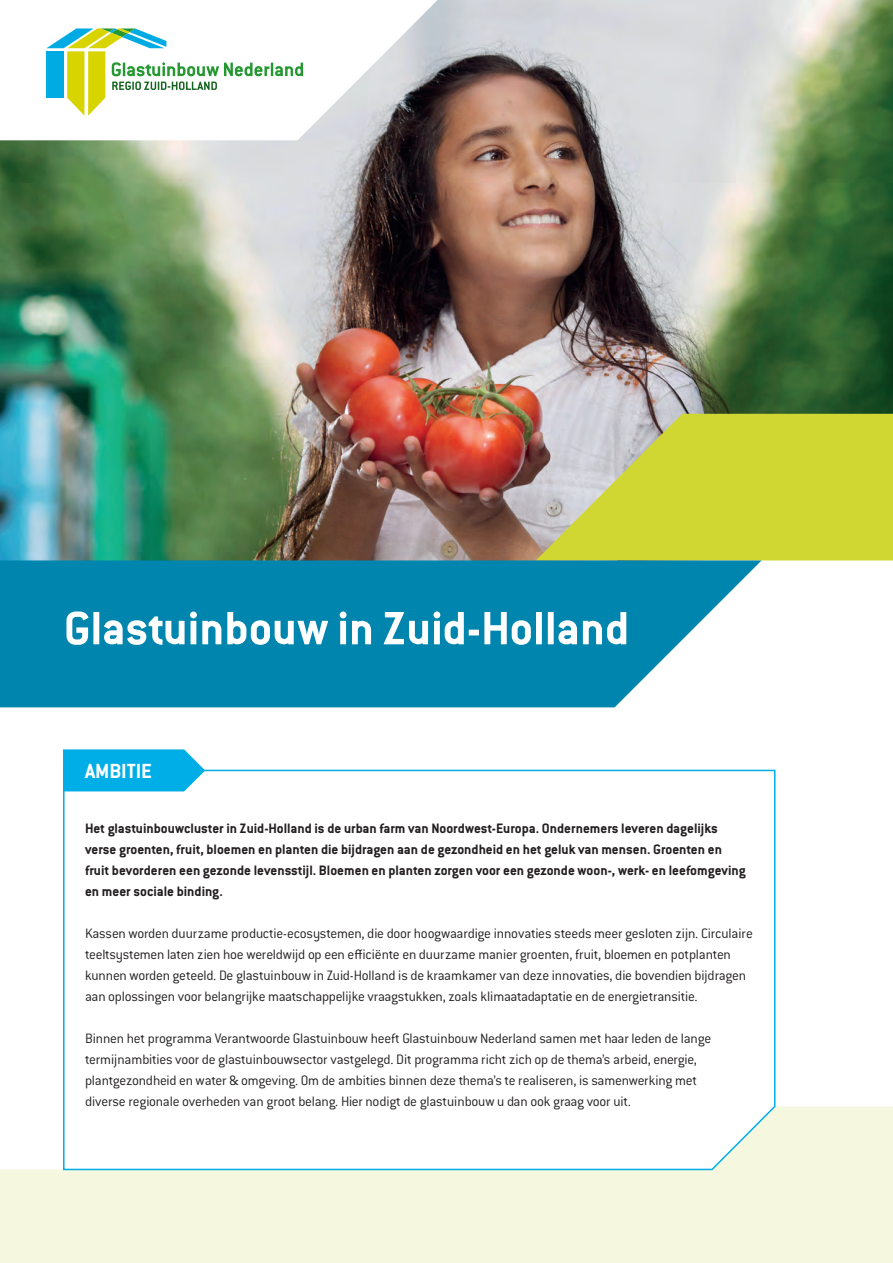
<style>
.page{position:relative;width:893px;height:1263px;background:#fff}
.page>*{position:absolute;margin:0;border:0;box-sizing:border-box;transform-origin:0 0}
.t1{font:700 51.3px "Conduit ITC Std";color:#fff}
.t2{font:700 22.5px "Conduit ITC Std";color:#fff}
.t3{font:300 15px/21px "Conduit ITC Std";letter-spacing:-.015em;color:#231f20}
.t4{font:700 15px/21px "Conduit ITC Std";color:#231f20}
</style>
<div class="page">
<img style="left:0;top:0;width:893px;height:561px">
<div style="left:0;top:1106px;width:893px;height:157px;background:#f5f7de"></div>
<svg style="left:0;top:0;width:438px;height:140px"></svg>
<svg style="left:536px;top:414px;width:357px;height:146px;background:#cdd150"></svg>
<svg style="left:0;top:560px;width:762px;height:147px;background:#1890b6"></svg>
<svg style="left:62px;top:769px;width:714px;height:402px"></svg>
<svg style="left:63px;top:749px;width:142px;height:42px;background:#14b4e8"></svg>
<svg style="left:46px;top:28px;width:257px;height:88px"></svg>
<h1 class="t1" style="left:64px;top:597px;width:567px">Glastuinbouw in Zuid-Holland</h1>
<h2 class="t2" style="left:85px;top:757px;width:69px">AMBITIE</h2>
<p class="t4" style="left:85px;top:818px;width:662px">Het glastuinbouwcluster in Zuid-Holland is de urban farm van Noordwest-Europa. Ondernemers leveren dagelijks verse groenten, fruit, bloemen en planten die bijdragen aan de gezondheid en het geluk van mensen. Groenten en fruit bevorderen een gezonde levensstijl. Bloemen en planten zorgen voor een gezonde woon-, werk- en leefomgeving en meer sociale binding.</p>
<p class="t3" style="left:85px;top:923px;width:669px">Kassen worden duurzame productie-ecosystemen, die door hoogwaardige innovaties steeds meer gesloten zijn. Circulaire teeltsystemen laten zien hoe wereldwijd op een efficiënte en duurzame manier groenten, fruit, bloemen en potplanten kunnen worden geteeld. De glastuinbouw in Zuid-Holland is de kraamkamer van deze innovaties, die bovendien bijdragen aan oplossingen voor belangrijke maatschappelijke vraagstukken, zoals klimaatadaptatie en de energietransitie.</p>
<p class="t3" style="left:85px;top:1028px;width:628px">Binnen het programma Verantwoorde Glastuinbouw heeft Glastuinbouw Nederland samen met haar leden de lange termijnambities voor de glastuinbouwsector vastgelegd. Dit programma richt zich op de thema’s arbeid, energie, plantgezondheid en water &amp; omgeving. Om de ambities binnen deze thema’s te realiseren, is samenwerking met diverse regionale overheden van groot belang. Hier nodigt de glastuinbouw u dan ook graag voor uit.</p>
</div>
